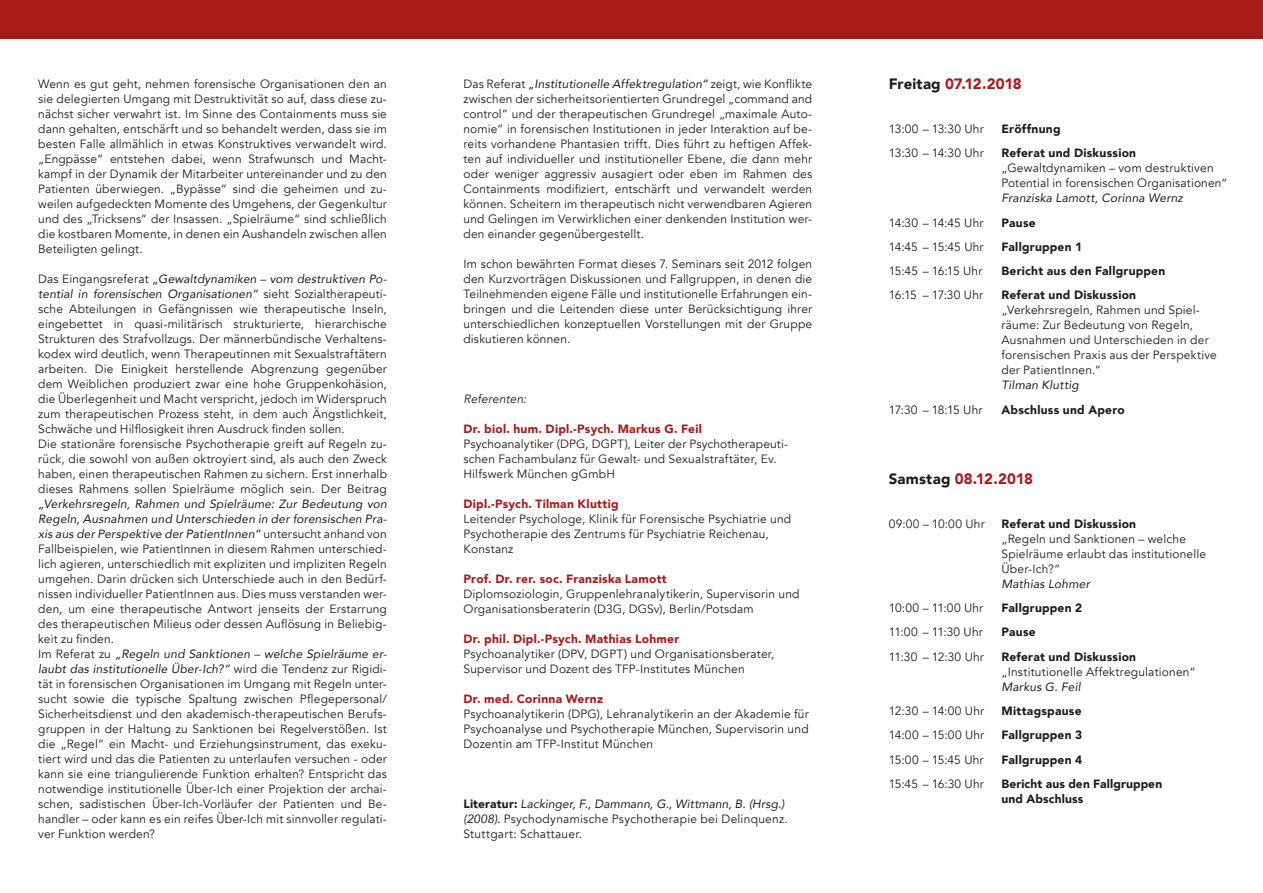
<style>
.page{position:relative;width:1263px;height:893px;background:#fff}
.page>*{position:absolute;margin:0;border:0;box-sizing:border-box;transform-origin:0 0}
.t1{font:900 15px "Avenir";letter-spacing:.01em;color:#a91b19}
.t2{font:12px/15px "Avenir";letter-spacing:.015em;color:#1d1d1b}
.t3{font:900 12px/15px "Avenir";letter-spacing:.02em;color:#1d1d1b}
.t4{font:900 12px "Avenir";letter-spacing:.02em;color:#a91b19}
.t5{font:italic 12px "Avenir";letter-spacing:.015em;color:#1d1d1b}
.t6{font:12px "Avenir";letter-spacing:-.015em;color:#1d1d1b}
.t7{font:12px "Avenir";letter-spacing:-.02em;color:#1d1d1b}
.t8{font:italic 12px "Avenir";letter-spacing:.01em;color:#1d1d1b}
.s1{font-style:italic}
.s2{font-weight:900}
.s3{color:#1d1d1b}
</style>
<div class="page">
<div style="left:0;top:0;width:1263px;height:38px;background:#a91b19"></div>
<p class="t2" style="left:38px;top:76px;width:350px;text-align:justify">Wenn es gut geht, nehmen forensische Organisationen den an sie delegierten Umgang mit Destruktivität so auf, dass diese zu&shy;nächst sicher verwahrt ist. Im Sinne des Containments muss sie dann gehalten, entschärft und so behandelt werden, dass sie im besten Falle allmählich in etwas Konstruktives verwandelt wird. „Engpässe“ entstehen dabei, wenn Strafwunsch und Macht&shy;kampf in der Dynamik der Mitarbeiter untereinander und zu den Patienten überwiegen. „Bypässe“ sind die geheimen und zu&shy;weilen aufgedeckten Momente des Umgehens, der Gegenkultur und des „Tricksens“ der Insassen. „Spielräume“ sind schließlich die kostbaren Momente, in denen ein Aushandeln zwischen allen Beteiligten gelingt.</p>
<p class="t2" style="left:38px;top:271px;width:350px">Das Eingangsreferat <span class="s1">„Gewaltdynamiken – vom destruktiven Po&shy;tential in forensischen Organisationen“</span> sieht Sozialtherapeuti&shy;sche Abteilungen in Gefängnissen wie therapeutische Inseln, eingebettet in quasi-militärisch strukturierte, hierarchische Strukturen des Strafvollzugs. Der männerbündische Verhaltens&shy;kodex wird deutlich, wenn Therapeutinnen mit Sexualstraftätern arbeiten. Die Einigkeit herstellende Abgrenzung gegenüber dem Weiblichen produziert zwar eine hohe Gruppenkohäsion, die Überlegenheit und Macht verspricht, jedoch im Widerspruch zum therapeutischen Prozess steht, in dem auch Ängstlichkeit, Schwäche und Hilflosigkeit ihren Ausdruck finden sollen.<br>Die stationäre forensische Psychotherapie greift auf Regeln zu&shy;rück, die sowohl von außen oktroyiert sind, als auch den Zweck haben, einen therapeutischen Rahmen zu sichern. Erst innerhalb dieses Rahmens sollen Spielräume möglich sein. Der Beitrag</p>
<p class="t2" style="left:38px;top:496px;width:350px"><span class="s1">„Verkehrsregeln, Rahmen und Spielräume: Zur Bedeutung von Regeln, Ausnahmen und Unterschieden in der forensischen Pra&shy;xis aus der Perspektive der PatientInnen“</span> untersucht anhand von Fallbeispielen, wie PatientInnen in diesem Rahmen unterschied&shy;lich agieren, unterschiedlich mit expliziten und impliziten Regeln umgehen. Darin drücken sich Unterschiede auch in den Bedürf&shy;nissen individueller PatientInnen aus. Dies muss verstanden wer&shy;den, um eine therapeutische Antwort jenseits der Erstarrung des therapeutischen Milieus oder dessen Auflösung in Beliebig&shy;keit zu finden.<br>Im Referat zu <span class="s1">„Regeln und Sanktionen – welche Spielräume er&shy;laubt das institutionelle Über-Ich?“</span> wird die Tendenz zur Rigidi&shy;tät in forensischen Organisationen im Umgang mit Regeln unter&shy;sucht sowie die typische Spaltung zwischen Pflegepersonal/ Sicherheitsdienst und den akademisch-therapeutischen Berufs&shy;gruppen in der Haltung zu Sanktionen bei Regelverstößen. Ist die „Regel“ ein Macht- und Erziehungsinstrument, das exeku&shy;tiert wird und das die Patienten zu unterlaufen versuchen - oder kann sie eine triangulierende Funktion erhalten? Entspricht das notwendige institutionelle Über-Ich einer Projektion der archai&shy;schen, sadistischen Über-Ich-Vorläufer der Patienten und Be&shy;handler – oder kann es ein reifes Über-Ich mit sinnvoller regulati&shy;ver Funktion werden?</p>
<p class="t2" style="left:463px;top:76px;width:350px;text-align:justify">Das Referat <span class="s1">„Institutionelle Affektregulation“</span> zeigt, wie Konflikte zwischen der sicherheitsorientierten Grundregel „command and control“ und der therapeutischen Grundregel „maximale Auto&shy;nomie“ in forensischen Institutionen in jeder Interaktion auf be&shy;reits vorhandene Phantasien trifft. Dies führt zu heftigen Affek&shy;ten auf individueller und institutioneller Ebene, die dann mehr oder weniger aggressiv ausagiert oder eben im Rahmen des Containments modifiziert, entschärft und verwandelt werden können. Scheitern im therapeutisch nicht verwendbaren Agieren und Gelingen im Verwirklichen einer denkenden Institution wer&shy;den einander gegenübergestellt.</p>
<p class="t2" style="left:463px;top:256px;width:350px;text-align:justify">Im schon bewährten Format dieses 7. Seminars seit 2012 folgen den Kurzvorträgen Diskussionen und Fallgruppen, in denen die Teilnehmenden eigene Fälle und institutionelle Erfahrungen ein&shy;bringen und die Leitenden diese unter Berücksichtigung ihrer unterschiedlichen konzeptuellen Vorstellungen mit der Gruppe diskutieren können.</p>
<p class="t8" style="left:463px;top:392px;width:65px">Referenten:</p>
<p class="t4" style="left:463px;top:418px;width:240px">Dr. biol. hum. Dipl.-Psych. Markus G. Feil</p>
<p class="t2" style="left:463px;top:436px;width:326px">Psychoanalytiker (DPG, DGPT), Leiter der Psychotherapeuti&shy;schen Fachambulanz für Gewalt- und Sexualstraftäter, Ev.<br>Hilfswerk München gGmbH</p>
<p class="t4" style="left:463px;top:493px;width:157px">Dipl.-Psych. Tilman Kluttig</p>
<p class="t2" style="left:463px;top:511px;width:329px">Leitender Psychologe, Klinik für Forensische Psychiatrie und<br>Psychotherapie des Zentrums für Psychiatrie Reichenau,<br>Konstanz</p>
<p class="t4" style="left:463px;top:568px;width:205px">Prof. Dr. rer. soc. Franziska Lamott</p>
<p class="t2" style="left:463px;top:586px;width:338px">Diplomsoziologin, Gruppenlehranalytikerin, Supervisorin und<br>Organisationsberaterin (D3G, DGSv), Berlin/Potsdam</p>
<p class="t4" style="left:463px;top:628px;width:217px">Dr. phil. Dipl.-Psych. Mathias Lohmer</p>
<p class="t2" style="left:463px;top:646px;width:313px">Psychoanalytiker (DPV, DGPT) und Organisationsberater,<br>Supervisor und Dozent des TFP-Institutes München</p>
<p class="t4" style="left:463px;top:688px;width:141px">Dr. med. Corinna Wernz</p>
<p class="t2" style="left:463px;top:706px;width:347px;text-align:justify">Psychoanalytikerin (DPG), Lehranalytikerin an der Akademie für Psychoanalyse und Psychotherapie München, Supervisorin und Dozentin am TFP-Institut München</p>
<p class="t2" style="left:463px;top:796px;width:326px"><span class="s2">Literatur:</span> <span class="s1">Lackinger, F., Dammann, G., Wittmann, B. (Hrsg.) (2008).</span> Psychodynamische Psychotherapie bei Delinquenz.<br>Stuttgart: Schattauer.</p>
<p class="t1" style="left:889px;top:71px;width:134px"><span class="s3">Freitag</span> 07.12.2018</p>
<p class="t2" style="left:889px;top:121px;width:96px">13:00 – 13:30 Uhr</p>
<p class="t3" style="left:1001px;top:121px;width:61px">Eröffnung</p>
<p class="t2" style="left:889px;top:146px;width:96px">13:30 – 14:30 Uhr</p>
<p class="t3" style="left:1001px;top:145px;width:136px">Referat und Diskussion</p>
<p class="t2" style="left:1001px;top:161px;width:228px">„Gewaltdynamiken – vom destruktiven<br>Potential in forensischen Organisationen“</p>
<p class="t5" style="left:1001px;top:191px;width:183px">Franziska Lamott, Corinna Wernz</p>
<p class="t2" style="left:889px;top:215px;width:96px">14:30 – 14:45 Uhr</p>
<p class="t3" style="left:1001px;top:215px;width:36px">Pause</p>
<p class="t2" style="left:889px;top:239px;width:96px">14:45 – 15:45 Uhr</p>
<p class="t3" style="left:1001px;top:239px;width:82px">Fallgruppen 1</p>
<p class="t7" style="left:889px;top:264px;width:95px">15:45 – 16:15 Uhr</p>
<p class="t3" style="left:1001px;top:263px;width:165px">Bericht aus den Fallgruppen</p>
<p class="t6" style="left:889px;top:288px;width:96px">16:15 – 17:30 Uhr</p>
<p class="t3" style="left:1001px;top:287px;width:136px">Referat und Diskussion</p>
<p class="t2" style="left:1001px;top:303px;width:217px">„Verkehrsregeln, Rahmen und Spiel&shy;räume: Zur Bedeutung von Regeln, Ausnahmen und Unterschieden in der forensischen Praxis aus der Perspektive der PatientInnen.“</p>
<p class="t5" style="left:1001px;top:378px;width:79px">Tilman Kluttig</p>
<p class="t6" style="left:889px;top:402px;width:95px">17:30 – 18:15 Uhr</p>
<p class="t3" style="left:1001px;top:402px;width:125px">Abschluss und Apero</p>
<p class="t1" style="left:889px;top:466px;width:146px"><span class="s3">Samstag</span> 08.12.2018</p>
<p class="t2" style="left:889px;top:516px;width:97px">09:00 – 10:00 Uhr</p>
<p class="t3" style="left:1001px;top:516px;width:136px">Referat und Diskussion</p>
<p class="t2" style="left:1001px;top:531px;width:206px">„Regeln und Sanktionen – welche<br>Spielräume erlaubt das institutionelle<br>Über-Ich?“</p>
<p class="t5" style="left:1001px;top:576px;width:90px">Mathias Lohmer</p>
<p class="t2" style="left:889px;top:601px;width:96px">10:00 – 11:00 Uhr</p>
<p class="t3" style="left:1001px;top:600px;width:82px">Fallgruppen 2</p>
<p class="t2" style="left:889px;top:625px;width:96px">11:00 – 11:30 Uhr</p>
<p class="t3" style="left:1001px;top:624px;width:36px">Pause</p>
<p class="t2" style="left:889px;top:649px;width:97px">11:30 – 12:30 Uhr</p>
<p class="t3" style="left:1001px;top:649px;width:136px">Referat und Diskussion</p>
<p class="t2" style="left:1001px;top:664px;width:196px">„Institutionelle Affektregulationen“</p>
<p class="t5" style="left:1001px;top:679px;width:81px">Markus G. Feil</p>
<p class="t2" style="left:889px;top:703px;width:97px">12:30 – 14:00 Uhr</p>
<p class="t3" style="left:1001px;top:703px;width:82px">Mittagspause</p>
<p class="t2" style="left:889px;top:728px;width:97px">14:00 – 15:00 Uhr</p>
<p class="t3" style="left:1001px;top:727px;width:82px">Fallgruppen 3</p>
<p class="t2" style="left:889px;top:752px;width:96px">15:00 – 15:45 Uhr</p>
<p class="t3" style="left:1001px;top:752px;width:82px">Fallgruppen 4</p>
<p class="t2" style="left:889px;top:776px;width:97px">15:45 – 16:30 Uhr</p>
<p class="t3" style="left:1001px;top:776px;width:162px">Bericht aus den Fallgruppen und Abschluss</p>
</div>
